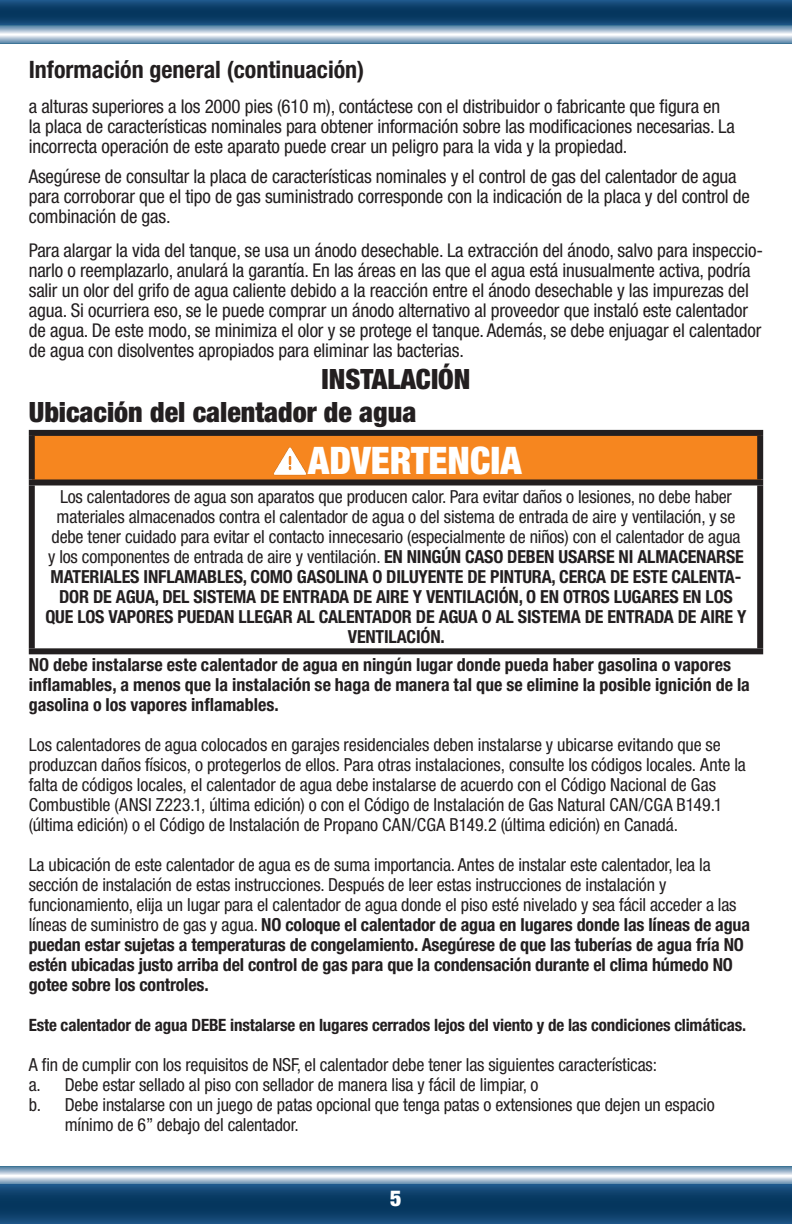
<style>
.page{position:relative;width:792px;height:1224px;background:#fff}
.page>*{position:absolute;margin:0;border:0;box-sizing:border-box;transform-origin:0 0}
.t1{font:900 condensed 38px "Helvetica Neue LT Std";color:#fff}
.t2{font:900 condensed 28px/33.4px "Helvetica Neue LT Std";color:#231f20}
.t3{font:700 condensed 24px "Helvetica Neue LT Std";color:#231f20}
.t4{font:900 condensed 22px "Helvetica Neue LT Std";color:#fff}
.t5{font:condensed 19px/20px "Helvetica Neue LT Std";letter-spacing:-.01em;color:#231f20}
.t6{font:condensed 18px/20px "Helvetica Neue LT Std";letter-spacing:-.01em;color:#231f20}
.t7{font:700 condensed 18px/20px "Helvetica Neue LT Std";color:#231f20}
.t8{font:700 condensed 17px "Helvetica Neue LT Std";letter-spacing:-.01em;color:#231f20}
.s1{font-weight:700}
</style>
<div class="page">
<svg style="left:0;top:35px;width:792px;height:8px;background:#a8bed1"></svg>
<svg style="left:0;top:25px;width:792px;height:9px;background:#99b4c9"></svg>
<svg style="left:0;top:0;width:792px;height:25px;background:#0e416c"></svg>
<svg style="left:0;top:1166px;width:792px;height:9px;background:#92aec4"></svg>
<svg style="left:0;top:1177px;width:792px;height:8px;background:#96b0c8"></svg>
<svg style="left:0;top:1185px;width:792px;height:39px;background:#0d416c"></svg>
<div style="left:32px;top:433px;width:728px;height:49px;background:#f6861f"></div>
<div style="left:29px;top:485px;width:6px;height:163px;background:#231f20"></div>
<div style="left:757px;top:485px;width:6px;height:163px;background:#231f20"></div>
<div style="left:29px;top:648px;width:734px;height:6px;background:#231f20"></div>
<div style="left:29px;top:430px;width:734px;height:6px;background:#231f20"></div>
<div style="left:29px;top:436px;width:6px;height:43px;background:#231f20"></div>
<div style="left:757px;top:436px;width:6px;height:43px;background:#231f20"></div>
<div style="left:29px;top:479px;width:734px;height:6px;background:#231f20"></div>
<img style="left:270px;top:447px;width:40px;height:33px">
<h3 class="t3" style="left:29px;top:55px;width:337px">Información general (continuación)</h3>
<p class="t5" style="left:29px;top:97px;width:708px">a alturas superiores a los 2000 pies (610 m), contáctese con el distribuidor o fabricante que figura en la placa de características nominales para obtener información sobre las modificaciones necesarias. La incorrecta operación de este aparato puede crear un peligro para la vida y la propiedad.</p>
<p class="t5" style="left:29px;top:167px;width:723px">Asegúrese de consultar la placa de características nominales y el control de gas del calentador de agua para corroborar que el tipo de gas suministrado corresponde con la indicación de la placa y del control de combinación de gas.</p>
<p class="t5" style="left:29px;top:241px;width:736px">Para alargar la vida del tanque, se usa un ánodo desechable. La extracción del ánodo, salvo para inspeccio&shy;narlo o reemplazarlo, anulará la garantía. En las áreas en las que el agua está inusualmente activa, podría salir un olor del grifo de agua caliente debido a la reacción entre el ánodo desechable y las impurezas del agua. Si ocurriera eso, se le puede comprar un ánodo alternativo al proveedor que instaló este calentador de agua. De este modo, se minimiza el olor y se protege el tanque. Además, se debe enjuagar el calentador de agua con disolventes apropiados para eliminar las bacterias.</p>
<h2 class="t2" style="left:29px;top:362px;width:443px;text-indent:293px">INSTALACIÓN<br>Ubicación del calentador de agua</h2>
<h1 class="t1" style="left:308px;top:437px;width:215px">ADVERTENCIA</h1>
<p class="t6" style="left:45px;top:487px;width:703px;text-align:center">Los calentadores de agua son aparatos que producen calor. Para evitar daños o lesiones, no debe haber materiales almacenados contra el calentador de agua o del sistema de entrada de aire y ventilación, y se debe tener cuidado para evitar el contacto innecesario (especialmente de niños) con el calentador de agua<br>y los componentes de entrada de aire y ventilación. <span class="s1">EN NINGÚN CASO DEBEN USARSE NI ALMACENARSE MATERIALES INFLAMABLES, COMO GASOLINA O DILUYENTE DE PINTURA, CERCA DE ESTE CALENTA-DOR DE AGUA, DEL SISTEMA DE ENTRADA DE AIRE Y VENTILACIÓN, O EN OTROS LUGARES EN LOS QUE LOS VAPORES PUEDAN LLEGAR AL CALENTADOR DE AGUA O AL SISTEMA DE ENTRADA DE AIRE Y VENTILACIÓN.</span></p>
<p class="t7" style="left:29px;top:654px;width:723px">NO debe instalarse este calentador de agua en ningún lugar donde pueda haber gasolina o vapores inflamables, a menos que la instalación se haga de manera tal que se elimine la posible ignición de la gasolina o los vapores inflamables.</p>
<p class="t6" style="left:29px;top:734px;width:719px">Los calentadores de agua colocados en garajes residenciales deben instalarse y ubicarse evitando que se produzcan daños físicos, o protegerlos de ellos. Para otras instalaciones, consulte los códigos locales. Ante la falta de códigos locales, el calentador de agua debe instalarse de acuerdo con el Código Nacional de Gas Combustible (ANSI Z223.1, última edición) o con el Código de Instalación de Gas Natural CAN/CGA B149.1 (última edición) o el Código de Instalación de Propano CAN/CGA B149.2 (última edición) en Canadá.</p>
<p class="t6" style="left:29px;top:854px;width:723px">La ubicación de este calentador de agua es de suma importancia. Antes de instalar este calentador, lea la sección de instalación de estas instrucciones. Después de leer estas instrucciones de instalación y funcionamiento, elija un lugar para el calentador de agua donde el piso esté nivelado y sea fácil acceder a las líneas de suministro de gas y agua. <span class="s1">NO coloque el calentador de agua en lugares donde las líneas de agua puedan estar sujetas a temperaturas de congelamiento. Asegúrese de que las tuberías de agua fría NO estén ubicadas justo arriba del control de gas para que la condensación durante el clima húmedo NO gotee sobre los controles.</span></p>
<p class="t8" style="left:29px;top:1014px;width:719px">Este calentador de agua DEBE instalarse en lugares cerrados lejos del viento y de las condiciones climáticas.</p>
<p class="t6" style="left:29px;top:1054px;width:630px">A fin de cumplir con los requisitos de NSF, el calentador debe tener las siguientes características:</p>
<p class="t6" style="left:29px;top:1074px;width:511px">a. Debe estar sellado al piso con sellador de manera lisa y fácil de limpiar, o</p>
<p class="t6" style="left:29px;top:1094px;width:687px">b. Debe instalarse con un juego de patas opcional que tenga patas o extensiones que dejen un espacio</p>
<p class="t6" style="left:65px;top:1114px;width:236px">mínimo de 6” debajo del calentador.</p>
<p class="t4" style="left:390px;top:1184px;width:13px">5</p>
</div>
